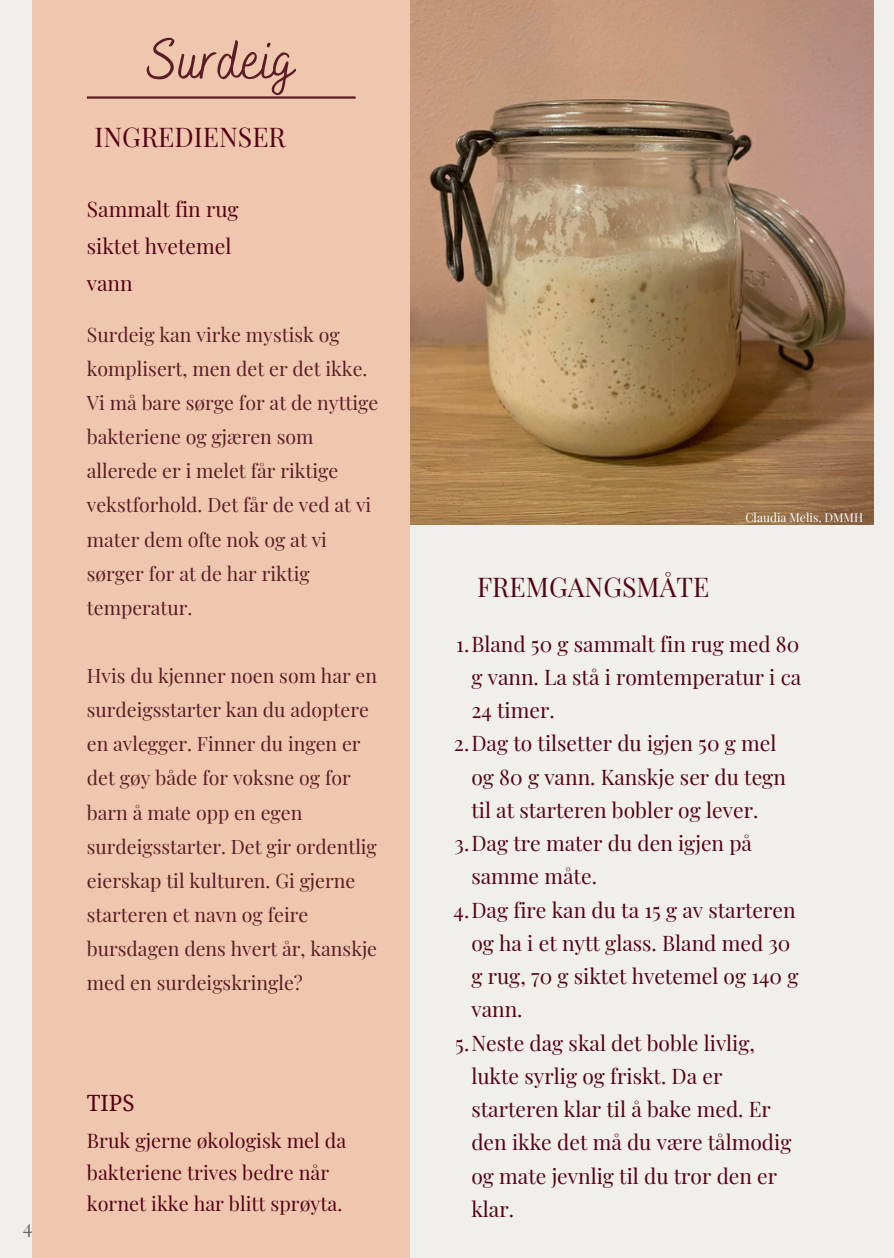
<style>
.page{position:relative;width:894px;height:1258px;background:#fff}
.page>*{position:absolute;margin:0;border:0;box-sizing:border-box;transform-origin:0 0}
.t1{font:57.3px "Bakerie Smooth";color:#5c1c26}
.t2{font:26.7px "Playfair Display";color:#560216}
.t3{font:22.5px "Droid Serif";color:#560216}
.t4{font:21px/33.3px "Playfair Display";color:#560216}
.t5{font:19.8px/31.2px "Playfair Display";color:#560216}
.t6{font:19.5px/34.2px "Playfair Display";color:#5c1c26}
.t7{font:19.5px "Playfair Display";color:#696767}
.t8{font:12px "Playfair Display";color:#fff}
</style>
<div class="page">
<div style="left:0;top:0;width:893px;height:1258px;background:#f0efec"></div>
<img style="left:410px;top:0;width:463px;height:524px">
<div style="left:32px;top:0;width:378px;height:1258px;background:#efc7af"></div>
<hr style="left:87px;top:96px;width:268px;height:3px;background:#5c1c26">
<p class="t7" style="left:23px;top:1212px;width:11px">4</p>
<p class="t1" style="left:148px;top:26px;width:148px">Surdeig</p>
<p class="t2" style="left:94px;top:118px;width:193px">INGREDIENSER</p>
<p class="t4" style="left:87px;top:190px;width:153px;line-height:36.9px">Sammalt fin rug siktet hvetemel</p>
<p class="t4" style="left:87px;top:265px;width:47px">vann</p>
<h5 class="t6" style="left:87px;top:316px;width:293px">Surdeig kan virke mystisk og komplisert, men det er det ikke.<br>Vi må bare sørge for at de nyttige bakteriene og gjæren som allerede er i melet får riktige vekstforhold. Det får de ved at vi mater dem ofte nok og at vi sørger for at de har riktig temperatur.</h5>
<h3 class="t6" style="left:87px;top:658px;width:292px">Hvis du kjenner noen som har en surdeigsstarter kan du adoptere en avlegger. Finner du ingen er det gøy både for voksne og for barn å mate opp en egen surdeigsstarter. Det gir ordentlig eierskap til kulturen. Gi gjerne starteren et navn og feire bursdagen dens hvert år, kanskje med en surdeigskringle?</h3>
<h2 class="t3" style="left:87px;top:1090px;width:49px">TIPS</h2>
<p class="t5" style="left:87px;top:1124px;width:261px">Bruk gjerne økologisk mel da bakteriene trives bedre når kornet ikke har blitt sprøyta.</p>
<p class="t8" style="left:745px;top:509px;width:119px">Claudia Melis, DMMH</p>
<p class="t2" style="left:477px;top:568px;width:234px">FREMGANGSMÅTE</p>
<h1 class="t4" style="left:471px;top:626px;width:331px;text-align:justify;text-indent:-15px">1.Bland 50 g sammalt fin rug med 80 g vann. La stå i romtemperatur i ca 24 timer.</h1>
<p class="t4" style="left:471px;top:726px;width:316px;text-indent:-17px">2.Dag to tilsetter du igjen 50 g mel og 80 g vann. Kanskje ser du tegn til at starteren bobler og lever.</p>
<h2 class="t4" style="left:471px;top:826px;width:282px;text-indent:-17px">3.Dag tre mater du den igjen på samme måte.</h2>
<h4 class="t4" style="left:471px;top:892px;width:328px;text-indent:-18px">4.Dag fire kan du ta 15 g av starteren og ha i et nytt glass. Bland med 30 g rug, 70 g siktet hvetemel og 140 g vann.</h4>
<h5 class="t4" style="left:471px;top:1025px;width:321px;text-indent:-16px">5.Neste dag skal det boble livlig, lukte syrlig og friskt. Da er starteren klar til å bake med. Er den ikke det må du være tålmodig og mate jevnlig til du tror den er klar.</h5>
</div>
